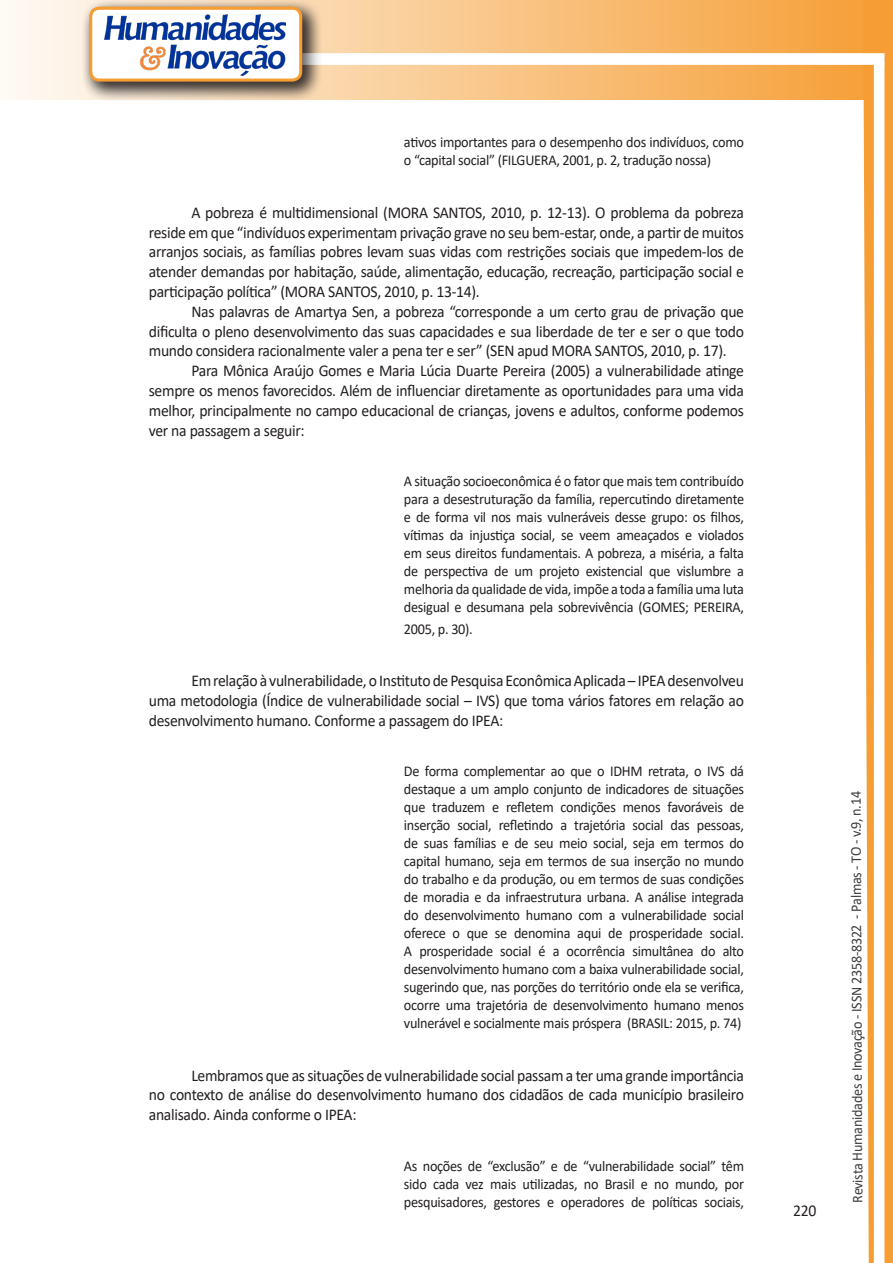
<style>
.page{position:relative;width:893px;height:1263px;background:#fff}
.page>*{position:absolute;margin:0;border:0;box-sizing:border-box;transform-origin:0 0}
.texto{font:16.5px/19.8px "Calibri";letter-spacing:-.02em;color:#231f20;text-align:justify;scale:.95 1}
.citacao{font:15px/18px "Calibri";letter-spacing:-.02em;color:#231f20;text-align:justify;scale:.95 1}
.t1{font:15px "Calibri";letter-spacing:-.025em;color:#3e3e3f;scale:.95 1}
</style>
<div class="page">
<svg style="left:5px;top:0;width:858px;height:100px;background:#f9c484"></svg>
<div style="left:302px;top:53px;width:582px;height:12px;background:#fff;border:2px solid #fff"></div>
<svg style="left:863px;top:0;width:30px;height:1263px"></svg>
<div style="left:81px;top:0;width:241px;height:102px;background:#231f20;opacity:.75"></div>
<svg style="left:91px;top:8px;width:210px;height:72px"></svg>
<div style="left:89px;top:7px;width:213px;height:75px;border:3px solid #f69e34;border-radius:9px"></div>
<p class="citacao" style="left:404px;top:133px;width:359px">ativos importantes para o desempenho dos indivíduos, como o “capital social” (FILGUERA, 2001, p. 2, tradução nossa)</p>
<p class="texto" style="left:149px;top:202px;width:628px;text-indent:43px">A pobreza é multidimensional (MORA SANTOS, 2010, p. 12-13). O problema da pobreza reside em que “indivíduos experimentam privação grave no seu bem-estar, onde, a partir de muitos arranjos sociais, as famílias pobres levam suas vidas com restrições sociais que impedem-los de atender demandas por habitação, saúde, alimentação, educação, recreação, participação social e participação política” (MORA SANTOS, 2010, p. 13-14).</p>
<p class="texto" style="left:149px;top:301px;width:628px;text-indent:43px">Nas palavras de Amartya Sen, a pobreza “corresponde a um certo grau de privação que dificulta o pleno desenvolvimento das suas capacidades e sua liberdade de ter e ser o que todo mundo considera racionalmente valer a pena ter e ser” (SEN apud MORA SANTOS, 2010, p. 17).</p>
<p class="texto" style="left:149px;top:360px;width:628px;text-indent:43px">Para Mônica Araújo Gomes e Maria Lúcia Duarte Pereira (2005) a vulnerabilidade atinge sempre os menos favorecidos. Além de influenciar diretamente as oportunidades para uma vida melhor, principalmente no campo educacional de crianças, jovens e adultos, conforme podemos ver na passagem a seguir:</p>
<p class="citacao" style="left:404px;top:472px;width:360px">A situação socioeconômica é o fator que mais tem contribuído para a desestruturação da família, repercutindo diretamente e de forma vil nos mais vulneráveis desse grupo: os filhos, vítimas da injustiça social, se veem ameaçados e violados em seus direitos fundamentais. A pobreza, a miséria, a falta de perspectiva de um projeto existencial que vislumbre a melhoria da qualidade de vida, impõe a toda a família uma luta desigual e desumana pela sobrevivência (GOMES; PEREIRA,</p>
<p class="citacao" style="left:404px;top:619px;width:74px">2005, p. 30).</p>
<p class="texto" style="left:149px;top:670px;width:628px;text-indent:43px">Em relação à vulnerabilidade, o Instituto de Pesquisa Econômica Aplicada – IPEA desenvolveu uma metodologia (Índice de vulnerabilidade social – IVS) que toma vários fatores em relação ao desenvolvimento humano. Conforme a passagem do IPEA:</p>
<p class="citacao" style="left:404px;top:762px;width:360px">De forma complementar ao que o IDHM retrata, o IVS dá destaque a um amplo conjunto de indicadores de situações que traduzem e refletem condições menos favoráveis de inserção social, refletindo a trajetória social das pessoas, de suas famílias e de seu meio social, seja em termos do capital humano, seja em termos de sua inserção no mundo do trabalho e da produção, ou em termos de suas condições de moradia e da infraestrutura urbana. A análise integrada do desenvolvimento humano com a vulnerabilidade social oferece o que se denomina aqui de prosperidade social.<br>A prosperidade social é a ocorrência simultânea do alto desenvolvimento humano com a baixa vulnerabilidade social, sugerindo que, nas porções do território onde ela se verifica, ocorre uma trajetória de desenvolvimento humano menos vulnerável e socialmente mais próspera (BRASIL: 2015, p. 74)</p>
<p class="texto" style="left:149px;top:1065px;width:628px;text-indent:43px">Lembramos que as situações de vulnerabilidade social passam a ter uma grande importância no contexto de análise do desenvolvimento humano dos cidadãos de cada município brasileiro analisado. Ainda conforme o IPEA:</p>
<p class="citacao" style="left:404px;top:1156px;width:359px">As noções de “exclusão” e de “vulnerabilidade social” têm sido cada vez mais utilizadas, no Brasil e no mundo, por pesquisadores, gestores e operadores de políticas sociais,</p>
<p class="texto" style="left:793px;top:1200px;width:26px">220</p>
<p class="t1" style="left:846px;top:1203px;width:435px;rotate:-90deg">Revista Humanidades e Inovação - ISSN 2358-8322 - Palmas - TO - v.9, n.14</p>
</div>
